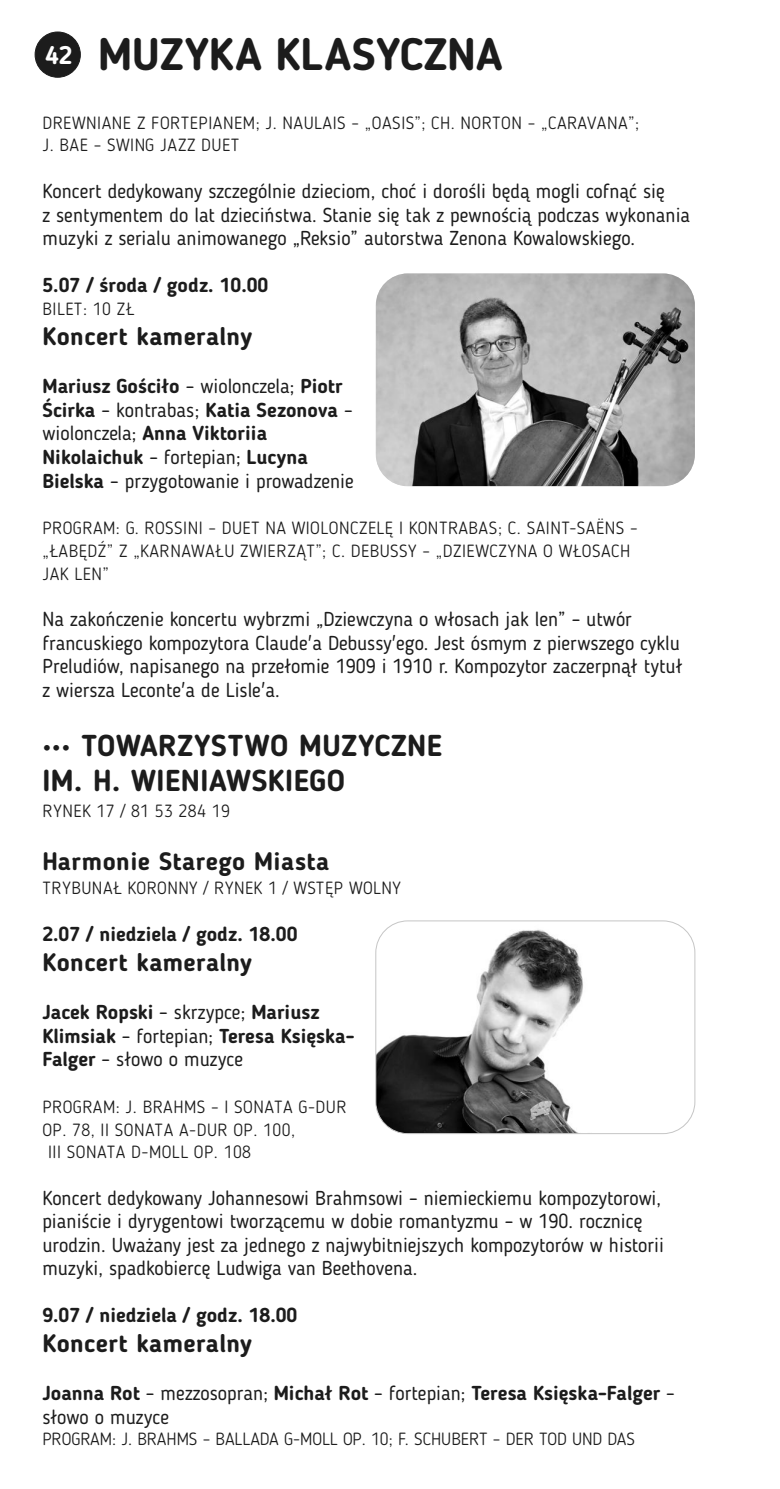
<style>
.page{position:relative;width:780px;height:1489px;background:#fff}
.page>*{position:absolute;margin:0;border:0;box-sizing:border-box;transform-origin:0 0}
.t1{font:700 45px "Blogger Sans";color:#1c1c1c}
.t2{font:700 30px/35.2px "Blogger Sans";letter-spacing:.015em;color:#1c1c1c}
.t3{font:700 25px "Blogger Sans";letter-spacing:.015em;color:#1c1c1c}
.t4{font:20px/23.5px "Blogger Sans";color:#1c1c1c}
.t5{font:700 20px/23.5px "Blogger Sans";color:#1c1c1c}
.t6{font:300 17.5px/22.5px "Blogger Sans";letter-spacing:.03em;color:#1c1c1c}
.t7{font:300 17.5px "Blogger Sans";color:#1c1c1c}
.s1{font-size:25px;color:#fff}
.s2{font-weight:400}
</style>
<div class="page">
<div style="left:35px;top:32px;width:46px;height:45px;background:#1c1c1c;border:1px solid #1c1c1c;border-radius:50%"></div>
<img style="left:376px;top:273px;width:318px;height:213px;border-radius:32px">
<img style="left:376px;top:920px;width:318px;height:213px;border-radius:32px">
<div style="left:375px;top:920px;width:320px;height:213px;border:1px solid #c7c7c7;border-radius:32px"></div>
<h1 class="t1" style="left:45px;top:36px;width:459px"><span class="s1">42</span> MUZYKA KLASYCZNA</h1>
<p class="t6" style="left:43px;top:113px;width:598px">DREWNIANE Z FORTEPIANEM; J. NAULAIS – „OASIS”; CH. NORTON – „CARAVANA”;<br>J. BAE – SWING JAZZ DUET</p>
<p class="t4" style="left:42px;top:181px;width:649px">Koncert dedykowany szczególnie dzieciom, choć i dorośli będą mogli cofnąć się<br>z sentymentem do lat dzieciństwa. Stanie się tak z pewnością podczas wykonania muzyki z serialu animowanego „Reksio” autorstwa Zenona Kowalowskiego.</p>
<p class="t5" style="left:42px;top:275px;width:227px">5.07 / środa / godz. 10.00</p>
<p class="t6" style="left:42px;top:299px;width:93px">BILET: 10 ZŁ</p>
<p class="t3" style="left:42px;top:326px;width:211px">Koncert kameralny</p>
<p class="t5" style="left:42px;top:376px;width:313px">Mariusz Gościło <span class="s2">– wiolonczela;</span> Piotr Ścirka <span class="s2">– kontrabas;</span> Katia Sezonova <span class="s2">– wiolonczela;</span> Anna Viktoriia Nikolaichuk <span class="s2">– fortepian;</span> Lucyna Bielska <span class="s2">– przygotowanie i prowadzenie</span></p>
<p class="t6" style="left:42px;top:518px;width:596px">PROGRAM: G. ROSSINI – DUET NA WIOLONCZELĘ I KONTRABAS; C. SAINT-SAËNS – „ŁABĘDŹ” Z „KARNAWAŁU ZWIERZĄT”; C. DEBUSSY – „DZIEWCZYNA O WŁOSACH<br>JAK LEN”</p>
<p class="t4" style="left:42px;top:609px;width:641px">Na zakończenie koncertu wybrzmi „Dziewczyna o włosach jak len” – utwór francuskiego kompozytora Claude'a Debussy'ego. Jest ósmym z pierwszego cyklu Preludiów, napisanego na przełomie 1909 i 1910 r. Kompozytor zaczerpnął tytuł z wiersza Leconte'a de Lisle'a.</p>
<h2 class="t2" style="left:42px;top:730px;width:401px">••• TOWARZYSTWO MUZYCZNE<br>IM. H. WIENIAWSKIEGO</h2>
<p class="t6" style="left:42px;top:801px;width:189px">RYNEK 17 / 81 53 284 19</p>
<p class="t3" style="left:42px;top:850px;width:288px">Harmonie Starego Miasta</p>
<p class="t6" style="left:42px;top:878px;width:360px">TRYBUNAŁ KORONNY / RYNEK 1 / WSTĘP WOLNY</p>
<p class="t5" style="left:42px;top:924px;width:256px">2.07 / niedziela / godz. 18.00</p>
<p class="t3" style="left:42px;top:951px;width:211px">Koncert kameralny</p>
<p class="t5" style="left:42px;top:1002px;width:313px">Jacek Ropski <span class="s2">– skrzypce;</span> Mariusz<br>Klimsiak <span class="s2">– fortepian;</span> Teresa Księska-<br>Falger <span class="s2">– słowo o muzyce</span></p>
<p class="t6" style="left:42px;top:1097px;width:305px">PROGRAM: J. BRAHMS – I SONATA G-DUR</p>
<p class="t6" style="left:42px;top:1119px;width:254px">OP. 78, II SONATA A-DUR OP. 100,</p>
<p class="t6" style="left:48px;top:1142px;width:204px">III SONATA D-MOLL OP. 108</p>
<p class="t4" style="left:42px;top:1187px;width:623px">Koncert dedykowany Johannesowi Brahmsowi – niemieckiemu kompozytorowi, pianiście i dyrygentowi tworzącemu w dobie romantyzmu – w 190. rocznicę urodzin. Uważany jest za jednego z najwybitniejszych kompozytorów w historii muzyki, spadkobiercę Ludwiga van Beethovena.</p>
<p class="t5" style="left:42px;top:1305px;width:256px">9.07 / niedziela / godz. 18.00</p>
<p class="t3" style="left:42px;top:1332px;width:211px">Koncert kameralny</p>
<p class="t5" style="left:42px;top:1382px;width:634px">Joanna Rot <span class="s2">– mezzosopran;</span> Michał Rot <span class="s2">– fortepian;</span> Teresa Księska-Falger <span class="s2">– słowo o muzyce</span></p>
<p class="t7" style="left:42px;top:1431px;width:594px">PROGRAM: J. BRAHMS – BALLADA G-MOLL OP. 10; F. SCHUBERT – DER TOD UND DAS</p>
</div>
